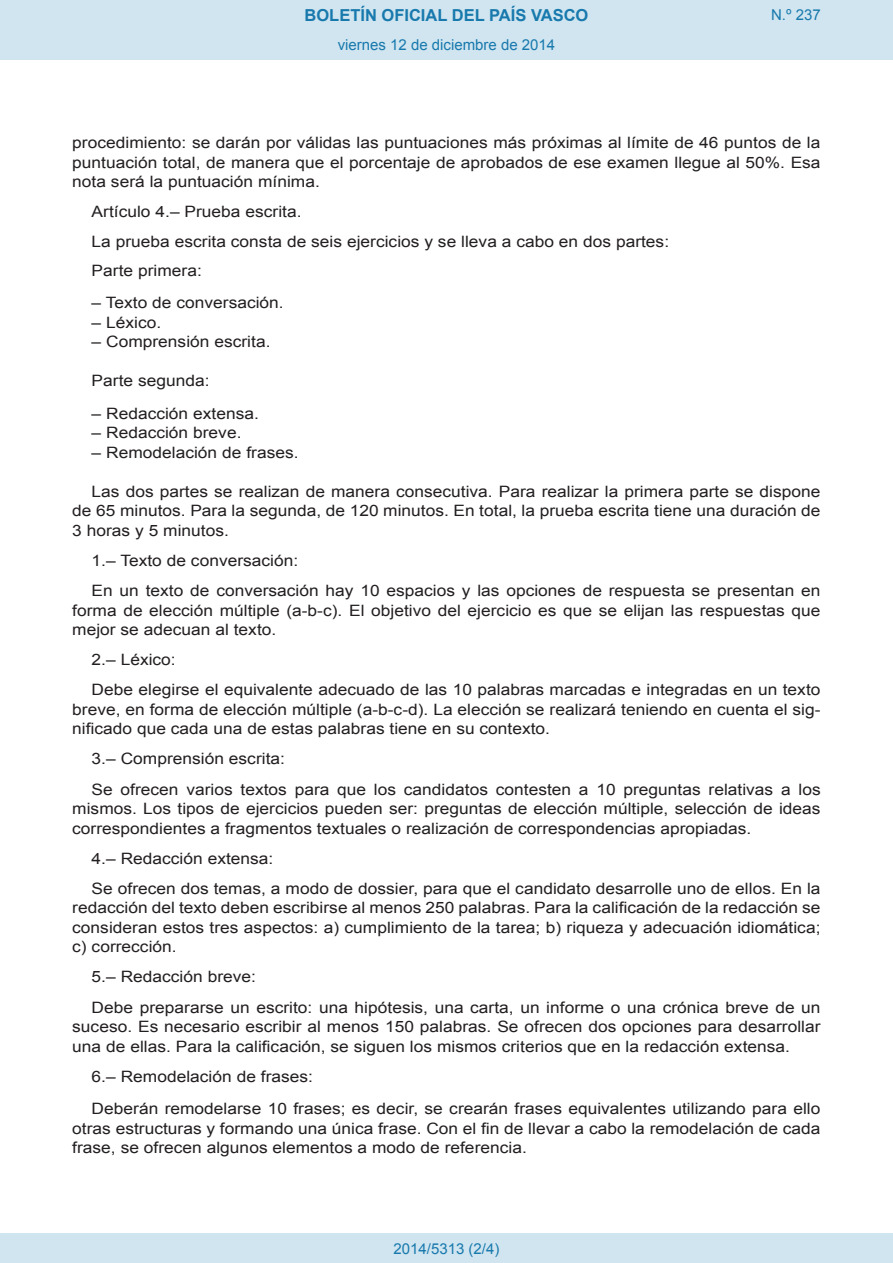
<style>
.page{position:relative;width:893px;height:1263px;background:#fff}
.page>*{position:absolute;margin:0;border:0;box-sizing:border-box;transform-origin:0 0}
.t1{font:700 16.5px "Arial";color:#1879ad}
.BOPVDetalle{font:15.6px/19.5px "Arial";color:#231f20;text-align:justify;scale:1.11 1}
.BOPVLista{font:15.6px "Arial";color:#231f20;scale:1.11 1}
.Paginacion_Centro{font:15px "Arial";color:#1879ad}
</style>
<div class="page">
<div style="left:0;top:0;width:893px;height:60px;background:#d0e5f0"></div>
<div style="left:0;top:1233px;width:893px;height:30px;background:#d0e5f0"></div>
<p class="t1" style="left:305px;top:4px;width:285px">BOLETÍN OFICIAL DEL PAÍS VASCO</p>
<p class="Paginacion_Centro" style="left:338px;top:35px;width:219px">viernes 12 de diciembre de 2014</p>
<p class="Paginacion_Centro" style="left:771px;top:5px;width:51px">N.º 237</p>
<p class="BOPVDetalle" style="left:72px;top:133px;width:676px">procedimiento: se darán por válidas las puntuaciones más próximas al límite de 46 puntos de la puntuación total, de manera que el porcentaje de aprobados de ese examen llegue al 50%. Esa nota será la puntuación mínima.</p>
<p class="BOPVDetalle" style="left:92px;top:202px;width:191px">Artículo 4.– Prueba escrita.</p>
<p class="BOPVDetalle" style="left:92px;top:231px;width:522px">La prueba escrita consta de seis ejercicios y se lleva a cabo en dos partes:</p>
<p class="BOPVDetalle" style="left:92px;top:261px;width:101px">Parte primera:</p>
<p class="BOPVLista" style="left:92px;top:293px;width:175px">– Texto de conversación.</p>
<p class="BOPVLista" style="left:92px;top:312px;width:64px">– Léxico.</p>
<p class="BOPVLista" style="left:92px;top:332px;width:163px">– Comprensión escrita.</p>
<p class="BOPVDetalle" style="left:92px;top:371px;width:108px">Parte segunda:</p>
<p class="BOPVLista" style="left:92px;top:403px;width:152px">– Redacción extensa.</p>
<p class="BOPVLista" style="left:92px;top:423px;width:136px">– Redacción breve.</p>
<p class="BOPVLista" style="left:92px;top:442px;width:188px">– Remodelación de frases.</p>
<p class="BOPVDetalle" style="left:72px;top:482px;width:676px;text-indent:19px">Las dos partes se realizan de manera consecutiva. Para realizar la primera parte se dispone de 65 minutos. Para la segunda, de 120 minutos. En total, la prueba escrita tiene una duración de 3 horas y 5 minutos.</p>
<p class="BOPVDetalle" style="left:92px;top:551px;width:188px">1.– Texto de conversación:</p>
<p class="BOPVDetalle" style="left:72px;top:581px;width:676px;text-indent:19px">En un texto de conversación hay 10 espacios y las opciones de respuesta se presentan en forma de elección múltiple (a-b-c). El objetivo del ejercicio es que se elijan las respuestas que mejor se adecuan al texto.</p>
<p class="BOPVDetalle" style="left:92px;top:650px;width:77px">2.– Léxico:</p>
<p class="BOPVDetalle" style="left:72px;top:680px;width:676px;text-indent:19px">Debe elegirse el equivalente adecuado de las 10 palabras marcadas e integradas en un texto breve, en forma de elección múltiple (a-b-c-d). La elección se realizará teniendo en cuenta el sig&shy;nificado que cada una de estas palabras tiene en su contexto.</p>
<p class="BOPVDetalle" style="left:92px;top:749px;width:176px">3.– Comprensión escrita:</p>
<p class="BOPVDetalle" style="left:72px;top:779px;width:676px;text-indent:19px">Se ofrecen varios textos para que los candidatos contesten a 10 preguntas relativas a los mismos. Los tipos de ejercicios pueden ser: preguntas de elección múltiple, selección de ideas correspondientes a fragmentos textuales o realización de correspondencias apropiadas.</p>
<p class="BOPVDetalle" style="left:92px;top:849px;width:165px">4.– Redacción extensa:</p>
<p class="BOPVDetalle" style="left:72px;top:879px;width:676px;text-indent:19px">Se ofrecen dos temas, a modo de dossier, para que el candidato desarrolle uno de ellos. En la redacción del texto deben escribirse al menos 250 palabras. Para la calificación de la redacción se consideran estos tres aspectos: a) cumplimiento de la tarea; b) riqueza y adecuación idiomática; c) corrección.</p>
<p class="BOPVDetalle" style="left:92px;top:967px;width:150px">5.– Redacción breve:</p>
<p class="BOPVDetalle" style="left:72px;top:997px;width:676px;text-indent:19px">Debe prepararse un escrito: una hipótesis, una carta, un informe o una crónica breve de un suceso. Es necesario escribir al menos 150 palabras. Se ofrecen dos opciones para desarrollar una de ellas. Para la calificación, se siguen los mismos criterios que en la redacción extensa.</p>
<p class="BOPVDetalle" style="left:92px;top:1067px;width:201px">6.– Remodelación de frases:</p>
<p class="BOPVDetalle" style="left:72px;top:1099px;width:676px;text-indent:19px">Deberán remodelarse 10 frases; es decir, se crearán frases equivalentes utilizando para ello otras estructuras y formando una única frase. Con el fin de llevar a cabo la remodelación de cada frase, se ofrecen algunos elementos a modo de referencia.</p>
<p class="Paginacion_Centro" style="left:393px;top:1238px;width:107px">2014/5313 (2/4)</p>
</div>
